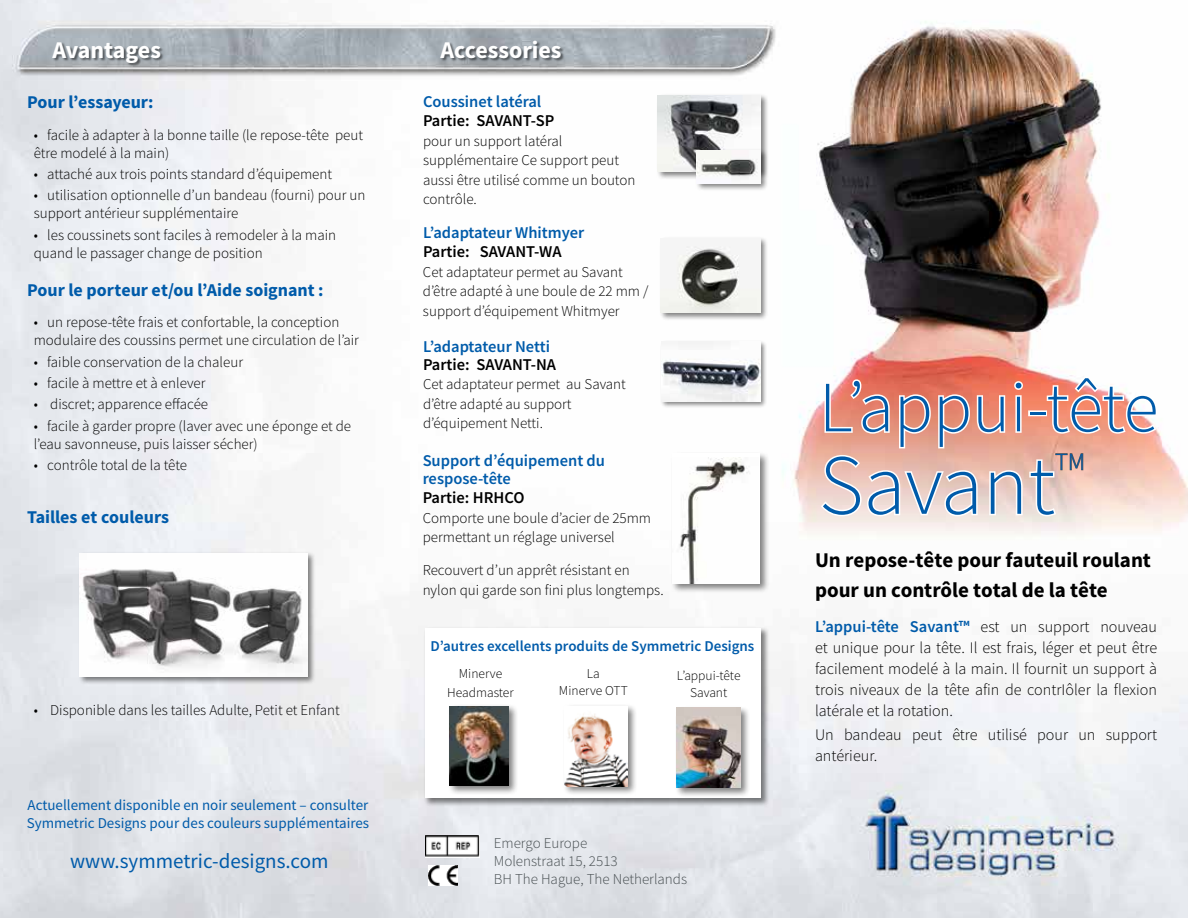
<style>
.page{position:relative;width:1188px;height:918px;background:#fff}
.page>*{position:absolute;margin:0;border:0;box-sizing:border-box;transform-origin:0 0}
.t1{font:300 85.5px "Source Sans Pro";color:#005baa}
.t2{font:300 72px "Source Sans Pro";color:#005baa}
.t3{font:300 24.45px "Source Sans Pro";color:#005baa}
.t4{font:700 24px "Source Sans Pro";color:#fff}
.t5{font:700 21px/30px "Source Sans Pro";letter-spacing:-.005em;color:#000}
.t6{font:21px "Source Sans Pro";color:#005baa}
.t7{font:700 18px "Source Sans Pro";color:#005baa}
.t8{font:600 16.5px/18px "Source Sans Pro";color:#005baa}
.t9{font:600 16.5px "Source Sans Pro";color:#000}
.t10{font:300 16.2px/21px "Source Sans Pro";color:#000;text-align:justify}
.t11{font:300 15px/19.5px "Source Sans Pro";color:#000}
.t12{font:15px/18px "Source Sans Pro";color:#005baa}
.t13{font:300 15px/18px "Source Sans Pro";color:#454c4f}
.t14{font:600 15px "Source Sans Pro";color:#005baa}
.t15{font:300 13.5px/17.7px "Source Sans Pro";color:#000;text-align:center}
.s1{font-weight:300;font-size:16.2px;color:#000}
</style>
<div class="page">
<img style="left:0;top:0;width:1188px;height:918px">
<div style="left:424px;top:627px;width:346px;height:180px;background:#000;opacity:.5"></div>
<svg style="left:425px;top:628px;width:336px;height:170px"></svg>
<div style="left:441px;top:41px;width:124px;height:21px;background:#000;opacity:.5"></div>
<div style="left:53px;top:42px;width:111px;height:24px;background:#000;opacity:.5"></div>
<svg style="left:819px;top:375px;width:340px;height:143px"></svg>
<div style="left:659px;top:236px;width:110px;height:85px;background:#000;opacity:.5"></div>
<img style="left:661px;top:238px;width:99px;height:75px">
<div style="left:660px;top:340px;width:108px;height:68px;background:#000;opacity:.5"></div>
<img style="left:662px;top:342px;width:98px;height:59px">
<div style="left:78px;top:551px;width:238px;height:134px;background:#000;opacity:.5"></div>
<img style="left:80px;top:553px;width:228px;height:123px">
<div style="left:656px;top:94px;width:113px;height:86px;background:#000;opacity:.5"></div>
<div style="left:695px;top:149px;width:74px;height:43px;background:#000;opacity:.5"></div>
<svg style="left:658px;top:95px;width:102px;height:89px"></svg>
<img style="left:697px;top:150px;width:63px;height:34px">
<div style="left:670px;top:451px;width:100px;height:142px;background:#000;opacity:.5"></div>
<svg style="left:673px;top:454px;width:87px;height:130px"></svg>
<img style="left:673px;top:457px;width:85px;height:127px">
<img style="left:425px;top:836px;width:54px;height:21px">
<img style="left:428px;top:865px;width:30px;height:21px">
<div style="left:562px;top:704px;width:75px;height:92px;background:#000;opacity:.5"></div>
<img style="left:565px;top:706px;width:62px;height:80px">
<div style="left:448px;top:704px;width:70px;height:92px;background:#000;opacity:.5"></div>
<img style="left:450px;top:706px;width:58px;height:80px">
<div style="left:675px;top:705px;width:75px;height:93px;background:#000;opacity:.5"></div>
<img style="left:677px;top:708px;width:64px;height:80px">
<h3 class="t4" style="left:52px;top:33px;width:110px">Avantages</h3>
<p class="t7" style="left:27px;top:90px;width:128px">Pour l’essayeur:</p>
<p class="t11" style="left:34px;top:126px;width:331px;line-height:18px">• facile à adapter à la bonne taille (le repose-tête peut être modelé à la main)</p>
<p class="t11" style="left:34px;top:164px;width:300px">• attaché aux trois points standard d’équipement</p>
<p class="t11" style="left:34px;top:186px;width:333px;line-height:18px">• utilisation optionnelle d’un bandeau (fourni) pour un support antérieur supplémentaire</p>
<p class="t11" style="left:34px;top:226px;width:304px;line-height:18px">• les coussinets sont faciles à remodeler à la main quand le passager change de position</p>
<p class="t7" style="left:27px;top:278px;width:298px">Pour le porteur et/ou l’Aide soignant :</p>
<p class="t11" style="left:34px;top:313px;width:327px;line-height:18px">• un repose-tête frais et confortable, la conception modulaire des coussins permet une circulation de l’air</p>
<p class="t11" style="left:34px;top:352px;width:211px">• faible conservation de la chaleur</p>
<p class="t11" style="left:34px;top:373px;width:173px">• facile à mettre et à enlever</p>
<p class="t11" style="left:34px;top:395px;width:176px">• discret; apparence effacée</p>
<p class="t11" style="left:34px;top:417px;width:319px;line-height:18px">• facile à garder propre (laver avec une éponge et de l’eau savonneuse, puis laisser sécher)</p>
<p class="t11" style="left:34px;top:456px;width:155px">• contrôle total de la tête</p>
<p class="t7" style="left:27px;top:505px;width:144px">Tailles et couleurs</p>
<p class="t11" style="left:34px;top:701px;width:308px">• Disponible dans les tailles Adulte, Petit et Enfant</p>
<p class="t12" style="left:27px;top:796px;width:344px">Actuellement disponible en noir seulement – consulter<br>Symmetric Designs pour des couleurs supplémentaires</p>
<h3 class="t6" style="left:70px;top:848px;width:260px">www.symmetric-designs.com</h3>
<h3 class="t4" style="left:441px;top:33px;width:123px">Accessories</h3>
<p class="t8" style="left:423px;top:92px;width:120px">Coussinet latéral</p>
<p class="t9" style="left:423px;top:110px;width:133px">Partie: SAVANT-SP</p>
<p class="t11" style="left:423px;top:131px;width:214px">pour un support latéral supplémentaire Ce support peut aussi être utilisé comme un bouton contrôle.</p>
<p class="t8" style="left:423px;top:223px;width:163px">L’adaptateur Whitmyer</p>
<p class="t9" style="left:423px;top:241px;width:140px">Partie: SAVANT-WA</p>
<p class="t11" style="left:423px;top:262px;width:227px">Cet adaptateur permet au Savant d’être adapté à une boule de 22 mm / support d’équipement Whitmyer</p>
<p class="t8" style="left:423px;top:337px;width:129px">L’adaptateur Netti</p>
<p class="t9" style="left:423px;top:354px;width:135px">Partie: SAVANT-NA</p>
<p class="t11" style="left:423px;top:375px;width:204px">Cet adaptateur permet au Savant d’être adapté au support d’équipement Netti.</p>
<p class="t8" style="left:423px;top:451px;width:184px">Support d’équipement du respose-tête</p>
<p class="t9" style="left:423px;top:487px;width:103px">Partie: HRHCO</p>
<p class="t11" style="left:423px;top:508px;width:230px">Comporte une boule d’acier de 25mm permettant un réglage universel</p>
<p class="t11" style="left:423px;top:561px;width:242px">Recouvert d’un apprêt résistant en nylon qui garde son fini plus longtemps.</p>
<p class="t14" style="left:430px;top:636px;width:325px">D’autres excellents produits de Symmetric Designs</p>
<p class="t15" style="left:447px;top:664px;width:68px;line-height:18.8px">Minerve<br>Headmaster</p>
<p class="t15" style="left:559px;top:664px;width:70px">La<br>Minerve OTT</p>
<p class="t15" style="left:677px;top:666px;width:65px">L’appui-tête<br>Savant</p>
<p class="t13" style="left:494px;top:834px;width:195px">Emergo Europe<br>Molenstraat 15, 2513<br>BH The Hague, The Netherlands</p>
<h2 class="t2" style="left:819px;top:363px;width:341px">L’appui-tête</h2>
<h1 class="t1" style="left:819px;top:433px;width:238px">Savant</h1>
<h3 class="t3" style="left:1055px;top:447px;width:32px">TM</h3>
<h3 class="t5" style="left:815px;top:545px;width:337px">Un repose-tête pour fauteuil roulant pour un contrôle total de la tête</h3>
<p class="t8" style="left:815px;top:617px;width:344px">L’appui-tête Savant™ <span class="s1">est un support nouveau</span></p>
<p class="t10" style="left:815px;top:637px;width:344px">et unique pour la tête. Il est frais, léger et peut être facilement modelé à la main. Il fournit un support à trois niveaux de la tête afin de contrIôler la flexion latérale et la rotation.</p>
<p class="t10" style="left:815px;top:724px;width:344px">Un bandeau peut être utilisé pour un support antérieur.</p>
</div>
